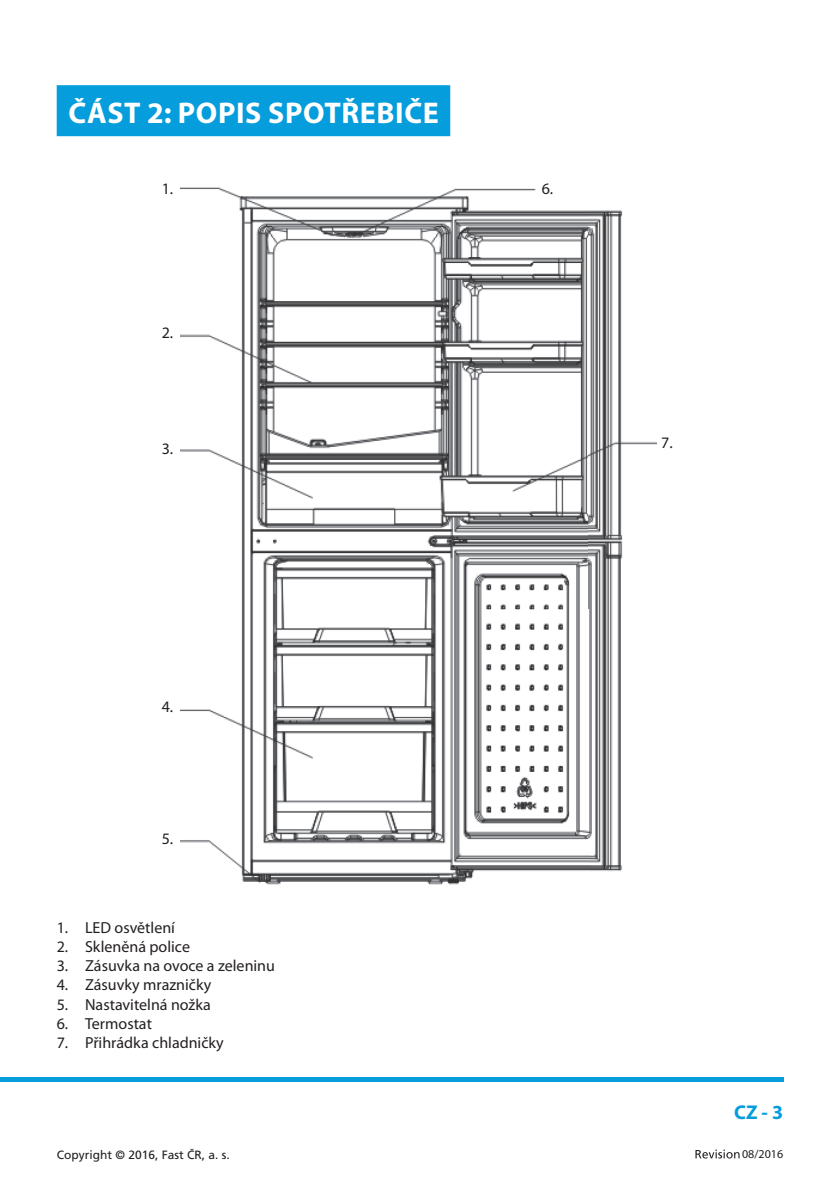
<style>
.page{position:relative;width:840px;height:1191px;background:#fff}
.page>*{position:absolute;margin:0;border:0;box-sizing:border-box;transform-origin:0 0}
.t1{font:700 30px "Myriad Pro";letter-spacing:.02em;color:#fff}
.t2{font:700 20px "Myriad Pro";color:#069ddc}
.t3{font:16px "Myriad Pro";color:#231f20}
.t4{font:12px "Frutiger CE";color:#231f20}
.t5{font:12px "Myriad Pro";color:#231f20}
</style>
<div class="page">
<hr style="left:0;top:1077px;width:782px;height:4px;background:#069ddc">
<svg style="left:695px;top:1149px;width:44px;height:9px"></svg>
<div style="left:57px;top:85px;width:393px;height:51px;background:#069ddc"></div>
<img style="left:180px;top:187px;width:476px;height:698px">
<h1 class="t1" style="left:68px;top:102px;width:372px">ČÁST 2: POPIS SPOTŘEBIČE</h1>
<p class="t3" style="left:162px;top:183px;width:13px">1.</p>
<p class="t3" style="left:162px;top:326px;width:13px">2.</p>
<p class="t3" style="left:162px;top:442px;width:13px">3.</p>
<p class="t3" style="left:162px;top:700px;width:13px">4.</p>
<p class="t3" style="left:162px;top:832px;width:13px">5.</p>
<p class="t3" style="left:57px;top:921px;width:120px">1. LED osvětlení</p>
<p class="t3" style="left:57px;top:940px;width:135px">2. Skleněná police</p>
<p class="t3" style="left:57px;top:959px;width:220px">3. Zásuvka na ovoce a zeleninu</p>
<p class="t3" style="left:57px;top:978px;width:156px">4. Zásuvky mrazničky</p>
<p class="t3" style="left:57px;top:998px;width:156px">5. Nastavitelná nožka</p>
<p class="t3" style="left:57px;top:1017px;width:97px">6. Termostat</p>
<p class="t3" style="left:57px;top:1036px;width:168px">7. Přihrádka chladničky</p>
<p class="t3" style="left:541px;top:182px;width:13px">6.</p>
<p class="t3" style="left:660px;top:436px;width:13px">7.</p>
<p class="t2" style="left:733px;top:1104px;width:51px">CZ - 3</p>
<p class="t4" style="left:57px;top:1149px;width:174px">Copyright © 2016, Fast ČR, a. s.</p>
<p class="t5" style="left:741px;top:1149px;width:43px">08/2016</p>
</div>
